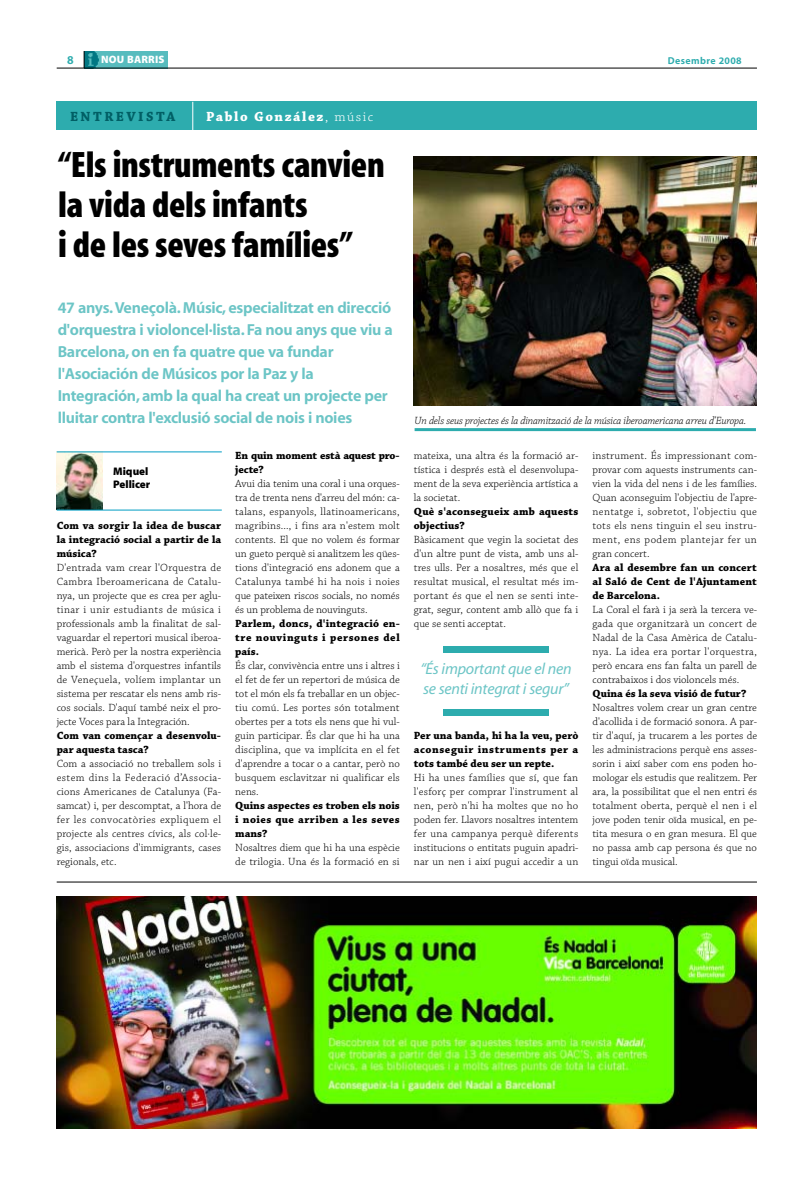
<style>
.page{position:relative;width:808px;height:1180px;background:#fff}
.page>*{position:absolute;margin:0;border:0;box-sizing:border-box;transform-origin:0 0}
.t1{font:700 condensed 37px/40px "Myriad MM";letter-spacing:-.01em;color:#000}
.t2{font:700 16px/22px "Myriad MM";letter-spacing:-.015em;color:#6cc5c6}
.t3{font:italic 16px/20px "Myriad MM";letter-spacing:-.015em;color:#6cc5c6}
.t4{font:700 14px "Chaparral MM";letter-spacing:.115em;color:#fff}
.t5{font:700 14px "Chaparral MM";letter-spacing:.175em;color:#015f65}
.t6{font:700 12px "Myriad MM";color:#2dacae}
.t7{font:11px/14px "Chaparral MM";color:#000;text-align:justify}
.t8{font:700 11px/14px "Chaparral MM";letter-spacing:.005em;color:#000;text-align:justify}
.t9{font:italic 300 11px "Chaparral MM";letter-spacing:-.015em;color:#000}
.t10{font:800 11px/13px "Myriad MM";color:#000}
.t11{font:800 10.7px "Myriad MM";letter-spacing:.015em;color:#fff}
.t12{font:700 10px "Myriad MM";letter-spacing:.04em;color:#2dacae}
.s1{font-weight:400}
</style>
<div class="page">
<div style="left:84px;top:51px;width:84px;height:17px;background:#57bcbe"></div>
<img style="left:85px;top:51px;width:15px;height:17px">
<hr style="left:57px;top:68px;width:700px;height:1px;background:#000">
<svg style="left:84px;top:51px;width:1px;height:17px"></svg>
<hr style="left:57px;top:881px;width:700px;height:1px;background:#000">
<div style="left:57px;top:102px;width:700px;height:28px;background:#2dacae"></div>
<svg style="left:192px;top:102px;width:1px;height:28px"></svg>
<img style="left:414px;top:156px;width:343px;height:249px">
<hr style="left:415px;top:428px;width:341px;height:3px;background:#2dacae">
<div style="left:443px;top:646px;width:106px;height:6px;background:#2dacae"></div>
<div style="left:443px;top:709px;width:106px;height:7px;background:#2dacae"></div>
<img style="left:57px;top:896px;width:700px;height:232px">
<img style="left:57px;top:452px;width:46px;height:57px">
<hr style="left:57px;top:509px;width:165px;height:1px;background:#009dc4">
<hr style="left:57px;top:451px;width:165px;height:1px;background:#009dc4">
<p class="t6" style="left:67px;top:55px;width:8px">8</p>
<p class="t11" style="left:101px;top:55px;width:65px">NOU BARRIS</p>
<p class="t12" style="left:668px;top:56px;width:75px">Desembre 2008</p>
<p class="t5" style="left:70px;top:112px;width:107px">ENTREVISTA</p>
<p class="t4" style="left:206px;top:112px;width:168px">Pablo González<span class="s1">, músic</span></p>
<h1 class="t1" style="left:58px;top:148px;width:328px">“Els instruments canvien la vida dels infants<br>i de les seves famílies”</h1>
<p class="t2" style="left:58px;top:298px;width:337px">47 anys.Veneçolà. Músic, especialitzat en direcció d'orquestra i violoncel·lista. Fa nou anys que viu a Barcelona, on en fa quatre que va fundar l'Asociación de Músicos por la Paz y la Integración, amb la qual ha creat un projecte per lluitar contra l'exclusió social de nois i noies</p>
<p class="t10" style="left:113px;top:466px;width:39px">Miquel<br>Pellicer</p>
<p class="t8" style="left:57px;top:519px;width:166px">Com va sorgir la idea de buscar la integració social a partir de la música?</p>
<p class="t7" style="left:57px;top:561px;width:166px">D'entrada vam crear l'Orquestra de Cambra Iberoamericana de Catalu&shy;nya, un projecte que es crea per aglu&shy;tinar i unir estudiants de música i professionals amb la finalitat de sal&shy;vaguardar el repertori musical iberoa&shy;mericà. Però per la nostra experiència amb el sistema d'orquestres infantils de Veneçuela, volíem implantar un sistema per rescatar els nens amb ris&shy;cos socials. D'aquí també neix el pro&shy;jecte Voces para la Integración.</p>
<p class="t8" style="left:57px;top:729px;width:166px">Com van començar a desenvolu&shy;par aquesta tasca?</p>
<p class="t7" style="left:57px;top:757px;width:166px">Com a associació no treballem sols i estem dins la Federació d’Associa&shy;cions Americanes de Catalunya (Fa&shy;samcat) i, per descomptat, a l'hora de fer les convocatòries expliquem el projecte als centres cívics, als col·le&shy;gis, associacions d'immigrants, cases regionals, etc.</p>
<p class="t8" style="left:235px;top:449px;width:166px">En quin moment està aquest pro&shy;jecte?</p>
<p class="t7" style="left:235px;top:477px;width:166px">Avui dia tenim una coral i una orques&shy;tra de trenta nens d'arreu del món: ca&shy;talans, espanyols, llatinoamericans, magribins..., i fins ara n'estem molt contents. El que no volem és formar un gueto perquè si analitzem les qües&shy;tions d'integració ens adonem que a Catalunya també hi ha nois i noies que pateixen riscos socials, no només és un problema de nouvinguts.</p>
<p class="t8" style="left:235px;top:617px;width:166px">Parlem, doncs, d'integració en&shy;tre nouvinguts i persones del país.</p>
<p class="t7" style="left:235px;top:659px;width:166px">És clar, convivència entre uns i altres i el fet de fer un repertori de música de tot el món els fa treballar en un objec&shy;tiu comú. Les portes són totalment obertes per a tots els nens que hi vul&shy;guin participar. És clar que hi ha una disciplina, que va implícita en el fet d'aprendre a tocar o a cantar, però no busquem esclavitzar ni qualificar els nens.</p>
<p class="t8" style="left:235px;top:799px;width:166px">Quins aspectes es troben els nois i noies que arriben a les seves mans?</p>
<p class="t7" style="left:235px;top:841px;width:166px">Nosaltres diem que hi ha una espècie de trilogia. Una és la formació en si</p>
<p class="t9" style="left:415px;top:416px;width:333px">Un dels seus projectes és la dinamització de la música iberoamericana arreu d'Europa.</p>
<p class="t7" style="left:414px;top:449px;width:166px">mateixa, una altra és la formació ar&shy;tística i després està el desenvolupa&shy;ment de la seva experiència artística a la societat.</p>
<p class="t8" style="left:414px;top:505px;width:166px">Què s'aconsegueix amb aquests objectius?</p>
<p class="t7" style="left:414px;top:533px;width:166px">Bàsicament que vegin la societat des d'un altre punt de vista, amb uns al&shy;tres ulls. Per a nosaltres, més que el resultat musical, el resultat més im&shy;portant és que el nen se senti inte&shy;grat, segur, content amb allò que fa i que se senti acceptat.</p>
<h2 class="t3" style="left:420px;top:660px;width:153px">“És important que el nen se senti integrat i segur”</h2>
<p class="t8" style="left:414px;top:729px;width:166px">Per una banda, hi ha la veu, però aconseguir instruments per a tots també deu ser un repte.</p>
<p class="t7" style="left:414px;top:771px;width:166px">Hi ha unes famílies que sí, que fan l'esforç per comprar l'instrument al nen, però n'hi ha moltes que no ho poden fer. Llavors nosaltres intentem fer una campanya perquè diferents institucions o entitats puguin apadri&shy;nar un nen i així pugui accedir a un</p>
<p class="t7" style="left:592px;top:449px;width:166px">instrument. És impressionant com&shy;provar com aquests instruments can&shy;vien la vida del nens i de les famílies.<br>Quan aconseguim l'objectiu de l'apre&shy;nentatge i, sobretot, l'objectiu que tots els nens tinguin el seu instru&shy;ment, ens podem plantejar fer un gran concert.</p>
<p class="t8" style="left:592px;top:561px;width:166px">Ara al desembre fan un concert al Saló de Cent de l'Ajuntament de Barcelona.</p>
<p class="t7" style="left:592px;top:603px;width:166px">La Coral el farà i ja serà la tercera ve&shy;gada que organitzarà un concert de Nadal de la Casa Amèrica de Catalu&shy;nya. La idea era portar l'orquestra, però encara ens fan falta un parell de contrabaixos i dos violoncels més.</p>
<p class="t8" style="left:592px;top:687px;width:155px">Quina és la seva visió de futur?</p>
<p class="t7" style="left:592px;top:701px;width:166px">Nosaltres volem crear un gran centre d'acollida i de formació sonora. A par&shy;tir d'aquí, ja trucarem a les portes de les administracions perquè ens asses&shy;sorin i així saber com ens poden ho&shy;mologar els estudis que realitzem. Per ara, la possibilitat que el nen entri és totalment oberta, perquè el nen i el jove poden tenir oïda musical, en pe&shy;tita mesura o en gran mesura. El que no passa amb cap persona és que no tingui oïda musical.</p>
</div>
